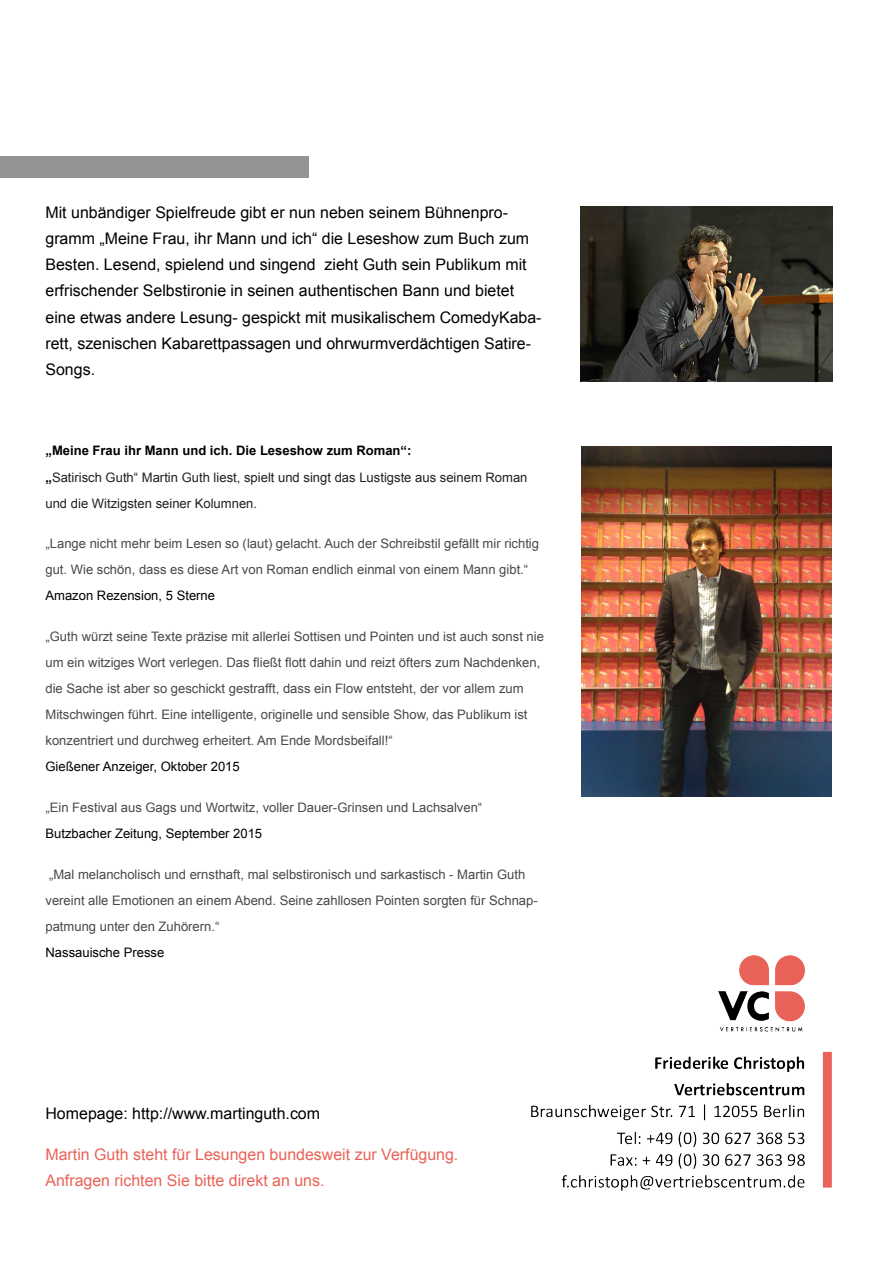
<style>
.page{position:relative;width:893px;height:1263px;background:#fff}
.page>*{position:absolute;margin:0;border:0;box-sizing:border-box;transform-origin:0 0}
.t1{font:15.9px/26.1px "Arial";color:#000001}
.t2{font:15.9px/26.1px "Arial";color:#e96257}
.t3{font:13.05px/26.1px "Arial";color:#46494b}
.t4{font:13.05px/26.1px "Arial";color:#231f20}
.s1{font-weight:700;color:#000001}
.s2{color:#000001}
</style>
<div class="page">
<img style="left:581px;top:446px;width:251px;height:350px">
<img style="left:580px;top:207px;width:252px;height:174px">
<img style="left:531px;top:955px;width:301px;height:235px">
<div style="left:0;top:157px;width:308px;height:21px;background:#939396"></div>
<p class="t1" style="left:45px;top:200px;width:498px">Mit unbändiger Spielfreude gibt er nun neben seinem Bühnenpro&shy;gramm „Meine Frau, ihr Mann und ich“ die Leseshow zum Buch zum Besten. Lesend, spielend und singend zieht Guth sein Publikum mit erfrischender Selbstironie in seinen authentischen Bann und bietet eine etwas andere Lesung- gespickt mit musikalischem ComedyKaba&shy;rett, szenischen Kabarettpassagen und ohrwurmverdächtigen Satire-Songs.</p>
<p class="t4" style="left:45px;top:438px;width:483px"><span class="s1">„Meine Frau ihr Mann und ich. Die Leseshow zum Roman“:<br>„</span>Satirisch Guth“ Martin Guth liest, spielt und singt das Lustigste aus seinem Roman und die Witzigsten seiner Kolumnen.</p>
<p class="t3" style="left:45px;top:531px;width:495px">„Lange nicht mehr beim Lesen so (laut) gelacht. Auch der Schreibstil gefällt mir richtig gut. Wie schön, dass es diese Art von Roman endlich einmal von einem Mann gibt.“<br><span class="s2">Amazon Rezension, 5 Sterne</span></p>
<p class="t3" style="left:45px;top:623px;width:500px">„Guth würzt seine Texte präzise mit allerlei Sottisen und Pointen und ist auch sonst nie um ein witziges Wort verlegen. Das fließt flott dahin und reizt öfters zum Nachdenken, die Sache ist aber so geschickt gestrafft, dass ein Flow entsteht, der vor allem zum Mitschwingen führt. Eine intelligente, originelle und sensible Show, das Publikum ist konzentriert und durchweg erheitert. Am Ende Mordsbeifall!“<br><span class="s2">Gießener Anzeiger, Oktober 2015</span></p>
<p class="t3" style="left:45px;top:794px;width:438px">„Ein Festival aus Gags und Wortwitz, voller Dauer-Grinsen und Lachsalven“<br><span class="s2">Butzbacher Zeitung, September 2015</span></p>
<p class="t3" style="left:45px;top:861px;width:494px">„Mal melancholisch und ernsthaft, mal selbstironisch und sarkastisch - Martin Guth vereint alle Emotionen an einem Abend. Seine zahllosen Pointen sorgten für Schnap&shy;patmung unter den Zuhörern.“<br><span class="s2">Nassauische Presse</span></p>
<p class="t1" style="left:45px;top:1101px;width:276px">Homepage: http://www.martinguth.com</p>
<p class="t2" style="left:45px;top:1141px;width:414px">Martin Guth steht für Lesungen bundesweit zur Verfügung.<br>Anfragen richten Sie bitte direkt an uns.</p>
</div>
